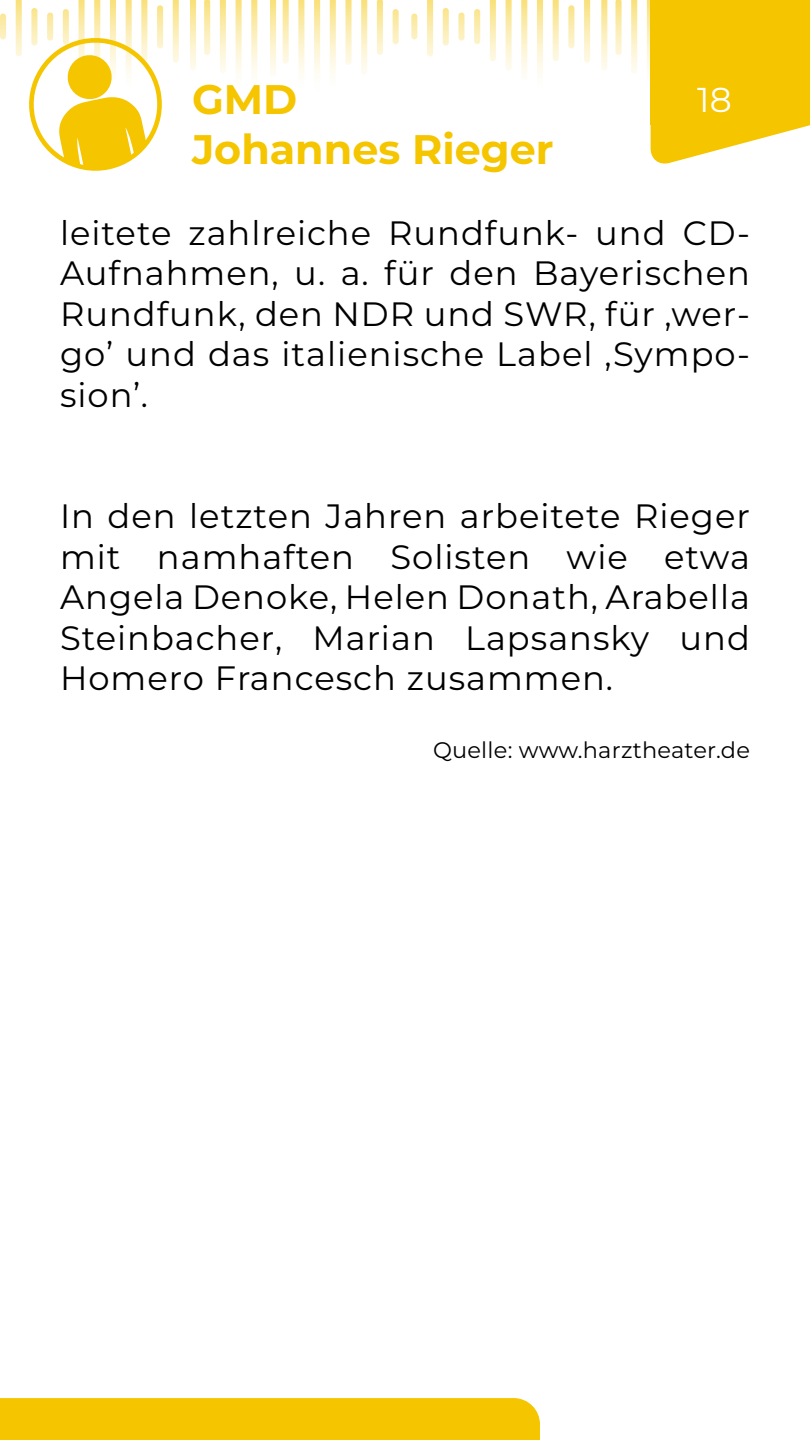
<style>
.page{position:relative;width:810px;height:1440px;background:#fff}
.page>*{position:absolute;margin:0;border:0;box-sizing:border-box;transform-origin:0 0}
.t1{font:700 41.25px/49.5px "Montserrat";color:#f5c500}
.t2{font:34.5px "Montserrat";color:#fff}
.t3{font:33.75px/40.5px "Montserrat";letter-spacing:.03em;color:#000;text-align:justify}
.t4{font:22.5px "Montserrat";letter-spacing:.01em;color:#000}
</style>
<div class="page">
<svg style="left:0;top:14px;width:6px;height:25px"></svg>
<svg style="left:190px;top:0;width:6px;height:70px"></svg>
<svg style="left:204px;top:0;width:6px;height:55px"></svg>
<svg style="left:220px;top:0;width:6px;height:73px"></svg>
<svg style="left:236px;top:0;width:6px;height:75px"></svg>
<svg style="left:251px;top:0;width:6px;height:75px"></svg>
<svg style="left:270px;top:0;width:6px;height:75px"></svg>
<svg style="left:283px;top:0;width:6px;height:64px"></svg>
<svg style="left:298px;top:0;width:6px;height:75px"></svg>
<svg style="left:314px;top:0;width:6px;height:75px"></svg>
<svg style="left:330px;top:0;width:6px;height:75px"></svg>
<svg style="left:345px;top:0;width:7px;height:65px"></svg>
<svg style="left:361px;top:0;width:6px;height:74px"></svg>
<svg style="left:377px;top:0;width:6px;height:55px"></svg>
<svg style="left:393px;top:9px;width:6px;height:35px"></svg>
<svg style="left:411px;top:14px;width:6px;height:25px"></svg>
<svg style="left:427px;top:0;width:6px;height:56px"></svg>
<svg style="left:443px;top:8px;width:6px;height:38px"></svg>
<svg style="left:458px;top:13px;width:7px;height:28px"></svg>
<svg style="left:474px;top:9px;width:6px;height:35px"></svg>
<svg style="left:490px;top:0;width:6px;height:61px"></svg>
<svg style="left:506px;top:0;width:6px;height:71px"></svg>
<svg style="left:521px;top:0;width:6px;height:75px"></svg>
<svg style="left:537px;top:0;width:6px;height:75px"></svg>
<svg style="left:553px;top:0;width:6px;height:61px"></svg>
<svg style="left:568px;top:5px;width:6px;height:43px"></svg>
<svg style="left:584px;top:0;width:6px;height:63px"></svg>
<svg style="left:601px;top:0;width:6px;height:70px"></svg>
<svg style="left:615px;top:0;width:7px;height:55px"></svg>
<svg style="left:631px;top:0;width:6px;height:73px"></svg>
<svg style="left:16px;top:0;width:163px;height:171px"></svg>
<svg style="left:647px;top:0;width:163px;height:164px;background:#f6cc1f"></svg>
<div style="left:0;top:1398px;width:540px;height:42px;background:#f5c500"></div>
<p class="t1" style="left:192px;top:74px;width:363px">GMD<br>Johannes Rieger</p>
<p class="t2" style="left:697px;top:76px;width:36px">18</p>
<p class="t3" style="left:60px;top:212px;width:692px">leitete zahlreiche Rundfunk- und CD-Aufnahmen, u. a. für den Bayerischen Rundfunk, den NDR und SWR, für ‚wer&shy;go’ und das italienische Label ‚Sympo&shy;sion’.</p>
<p class="t3" style="left:60px;top:495px;width:692px">In den letzten Jahren arbeitete Rieger mit namhaften Solisten wie etwa Angela Denoke, Helen Donath, Arabella Steinbacher, Marian Lapsansky und Homero Francesch zusammen.</p>
<p class="t4" style="left:433px;top:735px;width:318px">Quelle: www.harztheater.de</p>
</div>
